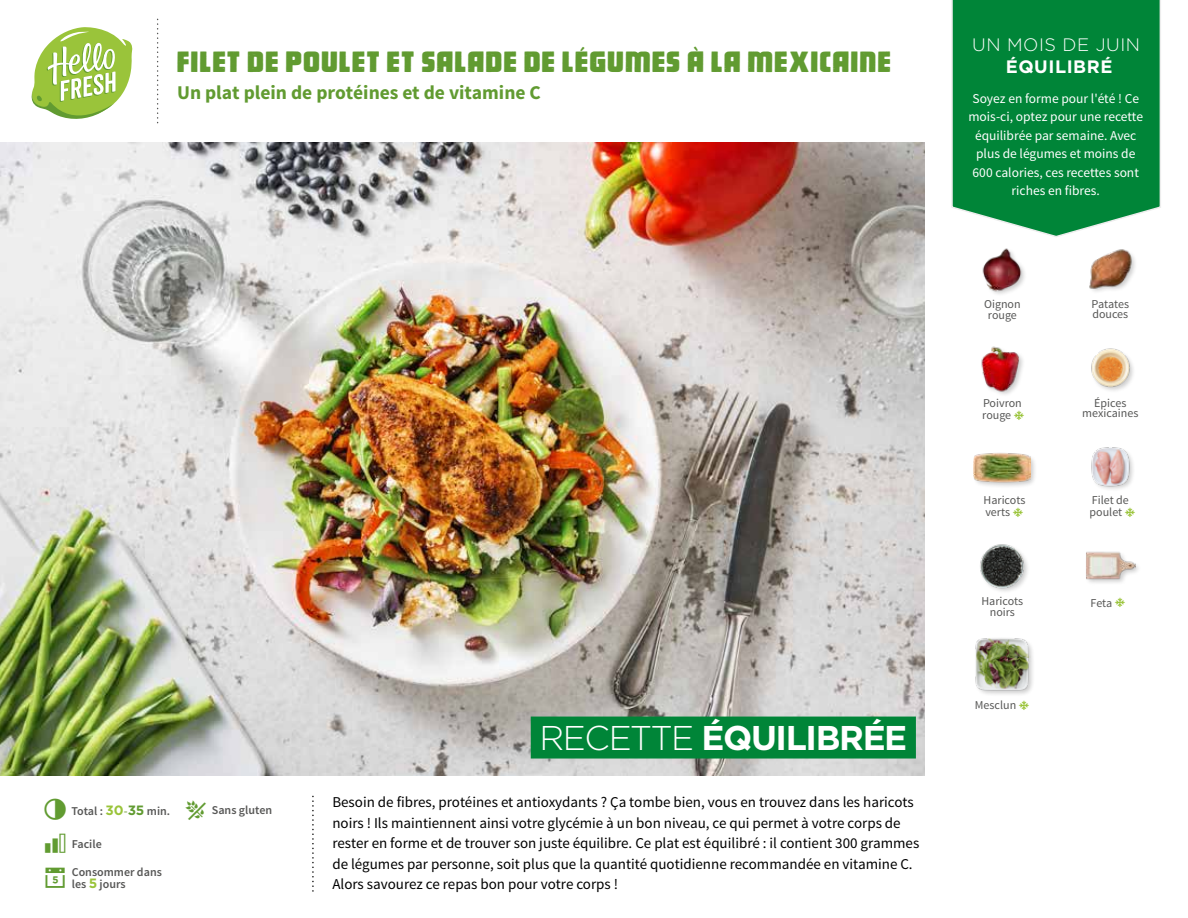
<style>
.page{position:relative;width:1188px;height:918px;background:#fff}
.page>*{position:absolute;margin:0;border:0;box-sizing:border-box;transform-origin:0 0}
.t1{font:700 34.35px "Gotham";letter-spacing:-.04em;color:#fff}
.t2{font:29.25px "Pacifico";color:#619b31}
.t3{font:700 19.5px "Source Sans Pro";color:#619b31}
.t4{font:300 18px "Gotham";letter-spacing:.03em;color:#fff}
.t5{font:700 18px "Gotham";letter-spacing:.03em;color:#fff}
.t6{font:15px/20.5px "Source Sans Pro";color:#000}
.t7{font:13.5px/18.5px "Source Sans Pro";color:#fff;text-align:center}
.t8{font:12px/10.5px "Source Sans Pro";color:#575756}
.t9{font:600 12px/12.9px "Source Sans Pro";color:#575756}
.s1{font-family:"Gotham";font-weight:700;font-size:13.5px;color:#9ac43a}
.s2{color:#87ac54}
.s3{font-family:"Gotham";font-weight:700;font-size:13.5px;color:#619b31}
.s4{font-weight:300}
</style>
<div class="page">
<svg style="left:31px;top:27px;width:102px;height:92px"></svg>
<img style="left:0;top:142px;width:925px;height:634px">
<img style="left:1089px;top:249px;width:46px;height:43px">
<img style="left:1091px;top:447px;width:42px;height:42px">
<img style="left:1091px;top:348px;width:42px;height:43px">
<div style="left:1085px;top:551px;width:57px;height:35px;background:#000;opacity:.2"></div>
<img style="left:1085px;top:551px;width:50px;height:35px">
<img style="left:982px;top:248px;width:43px;height:46px">
<div style="left:972px;top:451px;width:65px;height:38px;background:#000;opacity:.2"></div>
<img style="left:973px;top:451px;width:57px;height:38px">
<img style="left:980px;top:544px;width:48px;height:48px">
<div style="left:974px;top:637px;width:62px;height:61px;background:#000;opacity:.2"></div>
<img style="left:974px;top:637px;width:56px;height:56px">
<img style="left:981px;top:346px;width:42px;height:49px">
<svg style="left:951px;top:0;width:210px;height:237px;background:#178f49"></svg>
<div style="left:531px;top:717px;width:385px;height:42px;background:#008538"></div>
<h2 class="t2" style="left:177px;top:47px;width:717px">FILET DE POULET ET SALADE DE LÉGUMES À LA MEXICAINE</h2>
<h3 class="t3" style="left:177px;top:80px;width:365px">Un plat plein de protéines et de vitamine C</h3>
<p class="t9" style="left:71px;top:805px;width:100px">Total : <span class="s1">30</span><span class="s2">-</span><span class="s3">35</span> min.</p>
<p class="t9" style="left:212px;top:804px;width:62px">Sans gluten</p>
<p class="t9" style="left:72px;top:838px;width:31px">Facile</p>
<p class="t9" style="left:72px;top:865px;width:92px">Consommer dans les <span class="s1">5</span> jours</p>
<h1 class="t1" style="left:539px;top:715px;width:369px"><span class="s4">RECETTE</span> ÉQUILIBRÉE</h1>
<p class="t6" style="left:332px;top:792px;width:588px">Besoin de fibres, protéines et antioxydants ? Ça tombe bien, vous en trouvez dans les haricots noirs ! Ils maintiennent ainsi votre glycémie à un bon niveau, ce qui permet à votre corps de rester en forme et de trouver son juste équilibre. Ce plat est équilibré : il contient 300 grammes de légumes par personne, soit plus que la quantité quotidienne recommandée en vitamine C.<br>Alors savourez ce repas bon pour votre corps !</p>
<p class="t4" style="left:972px;top:33px;width:169px">UN MOIS DE JUIN</p>
<p class="t5" style="left:1006px;top:55px;width:108px">ÉQUILIBRÉ</p>
<p class="t7" style="left:968px;top:89px;width:176px">Soyez en forme pour l'été ! Ce mois-ci, optez pour une recette équilibrée par semaine. Avec plus de légumes et moins de<br>600 calories, ces recettes sont riches en fibres.</p>
<p class="t8" style="left:984px;top:299px;width:38px;text-align:center">Oignon rouge</p>
<p class="t8" style="left:1092px;top:299px;width:39px">Patates douces</p>
<p class="t8" style="left:982px;top:397px;width:41px;line-height:12px">Poivron rouge</p>
<p class="t8" style="left:1082px;top:398px;width:58px;text-align:center">Épices mexicaines</p>
<p class="t8" style="left:984px;top:494px;width:43px;line-height:12px">Haricots verts</p>
<p class="t8" style="left:1090px;top:494px;width:41px;line-height:12px">Filet de poulet</p>
<p class="t8" style="left:981px;top:596px;width:43px;text-align:center">Haricots noirs</p>
<p class="t8" style="left:1091px;top:598px;width:23px">Feta</p>
<p class="t8" style="left:975px;top:700px;width:43px">Mesclun</p>
</div>
